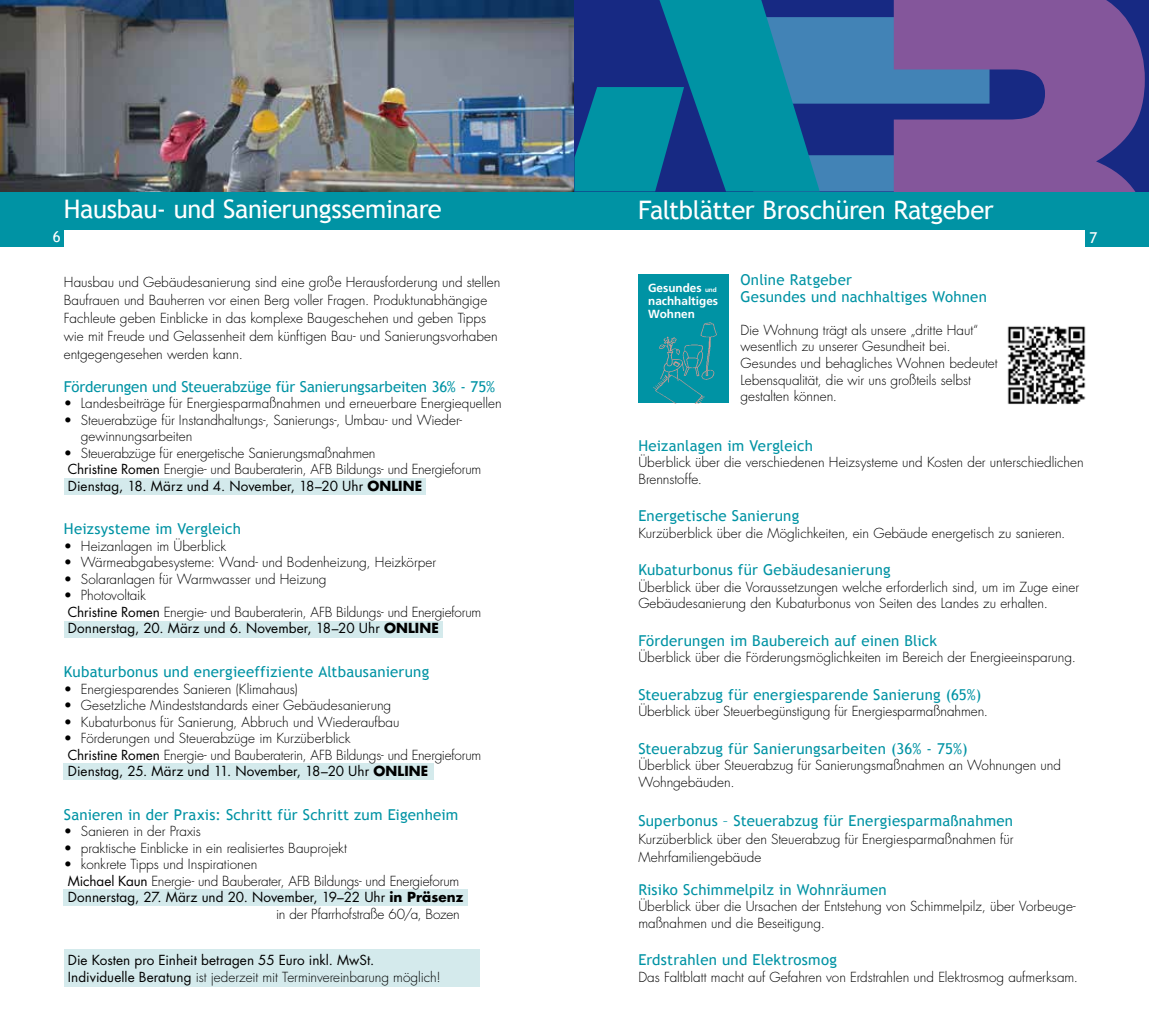
<style>
.page{position:relative;width:1149px;height:1021px;background:#fff}
.page>*{position:absolute;margin:0;border:0;box-sizing:border-box;transform-origin:0 0}
.t1{font:25.5px "Trebuchet MS";letter-spacing:-.015em;color:#fff}
.t2{font:15px/16.5px "Trebuchet MS";letter-spacing:.015em;color:#0093a4}
.t3{font:15px "Trebuchet MS";letter-spacing:-.005em;color:#0093a4}
.t4{font:15px "Trebuchet MS";color:#fff}
.t5{font:300 13.5px/16.5px "Futura";letter-spacing:-.005em;color:#000}
.t6{font:13.5px/16.5px "Futura";color:#000}
.t7{font:700 11.7px/13.2px "Frutiger";color:#fff;text-align:justify}
.s1{font-weight:400}
.s2{font-weight:700}
.s3{font-weight:300}
.s4{font-size:6.45px}
</style>
<div class="page">
<div style="left:0;top:230px;width:64px;height:17px;background:#0093a4"></div>
<div style="left:1084px;top:230px;width:64px;height:17px;background:#0093a4"></div>
<div style="left:64px;top:949px;width:415px;height:37px;background:#d4eaec"></div>
<div style="left:64px;top:889px;width:404px;height:16px;background:#d4eaec"></div>
<div style="left:64px;top:763px;width:370px;height:16px;background:#d4eaec"></div>
<div style="left:64px;top:621px;width:378px;height:16px;background:#d4eaec"></div>
<div style="left:64px;top:478px;width:361px;height:17px;background:#d4eaec"></div>
<img style="left:1007px;top:326px;width:79px;height:79px">
<div style="left:0;top:191px;width:1148px;height:39px;background:#0093a4"></div>
<div style="left:638px;top:274px;width:91px;height:129px;background:#0093a4"></div>
<img style="left:653px;top:332px;width:64px;height:71px">
<div style="left:697px;top:321px;width:19px;height:16px;background:#0093a4"></div>
<img style="left:700px;top:322px;width:16px;height:15px">
<img style="left:0;top:0;width:574px;height:191px">
<svg style="left:574px;top:0;width:319px;height:191px;background:#156b9c"></svg>
<svg style="left:893px;top:0;width:255px;height:191px;background:#6e5299"></svg>
<h1 class="t1" style="left:64px;top:194px;width:379px">Hausbau- und Sanierungsseminare</h1>
<h1 class="t1" style="left:638px;top:195px;width:357px">Faltblätter Broschüren Ratgeber</h1>
<p class="t4" style="left:53px;top:228px;width:9px">6</p>
<p class="t4" style="left:1089px;top:229px;width:9px">7</p>
<p class="t2" style="left:740px;top:272px;width:248px">Online Ratgeber<br>Gesundes und nachhaltiges Wohnen</p>
<p class="t5" style="left:740px;top:322px;width:258px">Die Wohnung trägt als unsere „dritte Haut“ wesentlich zu unserer Gesundheit bei.<br>Gesundes und behagliches Wohnen bedeutet Lebensqualität, die wir uns großteils selbst gestalten können.</p>
<p class="t2" style="left:638px;top:437px;width:176px">Heizanlagen im Vergleich</p>
<p class="t5" style="left:638px;top:454px;width:447px">Überblick über die verschiedenen Heizsysteme und Kosten der unterschiedlichen<br>Brennstoffe.</p>
<p class="t2" style="left:638px;top:507px;width:162px">Energetische Sanierung</p>
<p class="t5" style="left:638px;top:525px;width:428px">Kurzüberblick über die Möglichkeiten, ein Gebäude energetisch zu sanieren.</p>
<p class="t2" style="left:638px;top:561px;width:254px">Kubaturbonus für Gebäudesanierung</p>
<p class="t5" style="left:638px;top:579px;width:442px">Überblick über die Voraussetzungen welche erforderlich sind, um im Zuge einer<br>Gebäudesanierung den Kubaturbonus von Seiten des Landes zu erhalten.</p>
<p class="t2" style="left:638px;top:632px;width:300px">Förderungen im Baubereich auf einen Blick</p>
<p class="t5" style="left:638px;top:649px;width:439px">Überblick über die Förderungsmöglichkeiten im Bereich der Energieeinsparung.</p>
<p class="t2" style="left:638px;top:686px;width:344px">Steuerabzug für energiesparende Sanierung (65%)</p>
<p class="t5" style="left:638px;top:703px;width:351px">Überblick über Steuerbegünstigung für Energiesparmaßnahmen.</p>
<p class="t2" style="left:638px;top:740px;width:331px">Steuerabzug für Sanierungsarbeiten (36% - 75%)</p>
<p class="t5" style="left:638px;top:757px;width:424px">Überblick über Steuerabzug für Sanierungsmaßnahmen an Wohnungen und<br>Wohngebäuden.</p>
<p class="t2" style="left:638px;top:812px;width:376px">Superbonus – Steuerabzug für Energiesparmaßnahmen</p>
<p class="t5" style="left:638px;top:830px;width:377px;line-height:18px">Kurzüberblick über den Steuerabzug für Energiesparmaßnahmen für<br>Mehrfamiliengebäude</p>
<p class="t2" style="left:638px;top:881px;width:250px">Risiko Schimmelpilz in Wohnräumen</p>
<p class="t5" style="left:638px;top:898px;width:439px">Überblick über die Ursachen der Entstehung von Schimmelpilz, über Vorbeuge&shy;maßnahmen und die Beseitigung.</p>
<p class="t2" style="left:638px;top:951px;width:200px">Erdstrahlen und Elektrosmog</p>
<p class="t5" style="left:638px;top:969px;width:441px">Das Faltblatt macht auf Gefahren von Erdstrahlen und Elektrosmog aufmerksam.</p>
<p class="t5" style="left:64px;top:273px;width:438px;line-height:18px">Hausbau und Gebäudesanierung sind eine große Herausforderung und stellen Baufrauen und Bauherren vor einen Berg voller Fragen. Produktunabhängige Fachleute geben Einblicke in das komplexe Baugeschehen und geben Tipps wie mit Freude und Gelassenheit dem künftigen Bau- und Sanierungsvorhaben entgegengesehen werden kann.</p>
<p class="t3" style="left:64px;top:378px;width:432px">Förderungen und Steuerabzüge für Sanierungsarbeiten 36% - 75%</p>
<p class="t5" style="left:64px;top:395px;width:439px">• Landesbeiträge für Energiesparmaßnahmen und erneuerbare Energiequellen</p>
<p class="t5" style="left:81px;top:412px;width:382px;text-indent:-17px">• Steuerabzüge für Instandhaltungs-, Sanierungs-, Umbau- und Wieder&shy;gewinnungsarbeiten</p>
<p class="t5" style="left:64px;top:445px;width:419px">• Steuerabzüge für energetische Sanierungsmaßnahmen<br><span class="s1">Christine Romen</span> Energie- und Bauberaterin, AFB Bildungs- und Energieforum<br><span class="s1">Dienstag, 18. März und 4. November, 18–20 Uhr</span> <span class="s2">ONLINE</span></p>
<p class="t2" style="left:64px;top:521px;width:179px">Heizsysteme im Vergleich</p>
<p class="t5" style="left:64px;top:538px;width:164px">• Heizanlagen im Überblick</p>
<p class="t5" style="left:64px;top:554px;width:374px">• Wärmeabgabesysteme: Wand- und Bodenheizung, Heizkörper</p>
<p class="t5" style="left:64px;top:571px;width:264px">• Solaranlagen für Warmwasser und Heizung</p>
<p class="t5" style="left:64px;top:587px;width:419px">• Photovoltaik<br><span class="s1">Christine Romen</span> Energie- und Bauberaterin, AFB Bildungs- und Energieforum<br><span class="s1">Donnerstag, 20. März und 6. November, 18–20 Uhr</span> <span class="s2">ONLINE</span></p>
<p class="t2" style="left:64px;top:663px;width:367px">Kubaturbonus und energieeffiziente Altbausanierung</p>
<p class="t5" style="left:64px;top:680px;width:235px">• Energiesparendes Sanieren (Klimahaus)</p>
<p class="t5" style="left:64px;top:697px;width:329px">• Gesetzliche Mindeststandards einer Gebäudesanierung</p>
<p class="t5" style="left:64px;top:713px;width:337px">• Kubaturbonus für Sanierung, Abbruch und Wiederaufbau</p>
<p class="t5" style="left:64px;top:730px;width:419px">• Förderungen und Steuerabzüge im Kurzüberblick<br><span class="s1">Christine Romen</span> Energie- und Bauberaterin, AFB Bildungs- und Energieforum<br><span class="s1">Dienstag, 25. März und 11. November, 18–20 Uhr</span> <span class="s2">ONLINE</span></p>
<p class="t2" style="left:64px;top:806px;width:396px">Sanieren in der Praxis: Schritt für Schritt zum Eigenheim</p>
<p class="t5" style="left:64px;top:823px;width:139px">• Sanieren in der Praxis</p>
<p class="t5" style="left:64px;top:839px;width:284px">• praktische Einblicke in ein realisiertes Bauprojekt</p>
<p class="t5" style="left:64px;top:856px;width:195px">• konkrete Tipps und Inspirationen</p>
<p class="t5" style="left:68px;top:872px;width:393px"><span class="s1">Michael Kaun</span> Energie- und Bauberater, AFB Bildungs- und Energieforum</p>
<p class="t6" style="left:68px;top:889px;width:397px">Donnerstag, 27. März und 20. November, 19–22 Uhr <span class="s2">in Präsenz</span></p>
<p class="t5" style="left:276px;top:905px;width:185px">in der Pfarrhofstraße 60/a, Bozen</p>
<p class="t6" style="left:68px;top:952px;width:374px">Die Kosten pro Einheit betragen 55 Euro inkl. MwSt.<br>Individuelle Beratung <span class="s3">ist jederzeit mit Terminvereinbarung möglich!</span></p>
<p class="t7" style="left:648px;top:281px;width:71px">Gesundes <span class="s4">und </span>nachhaltiges Wohnen</p>
</div>
